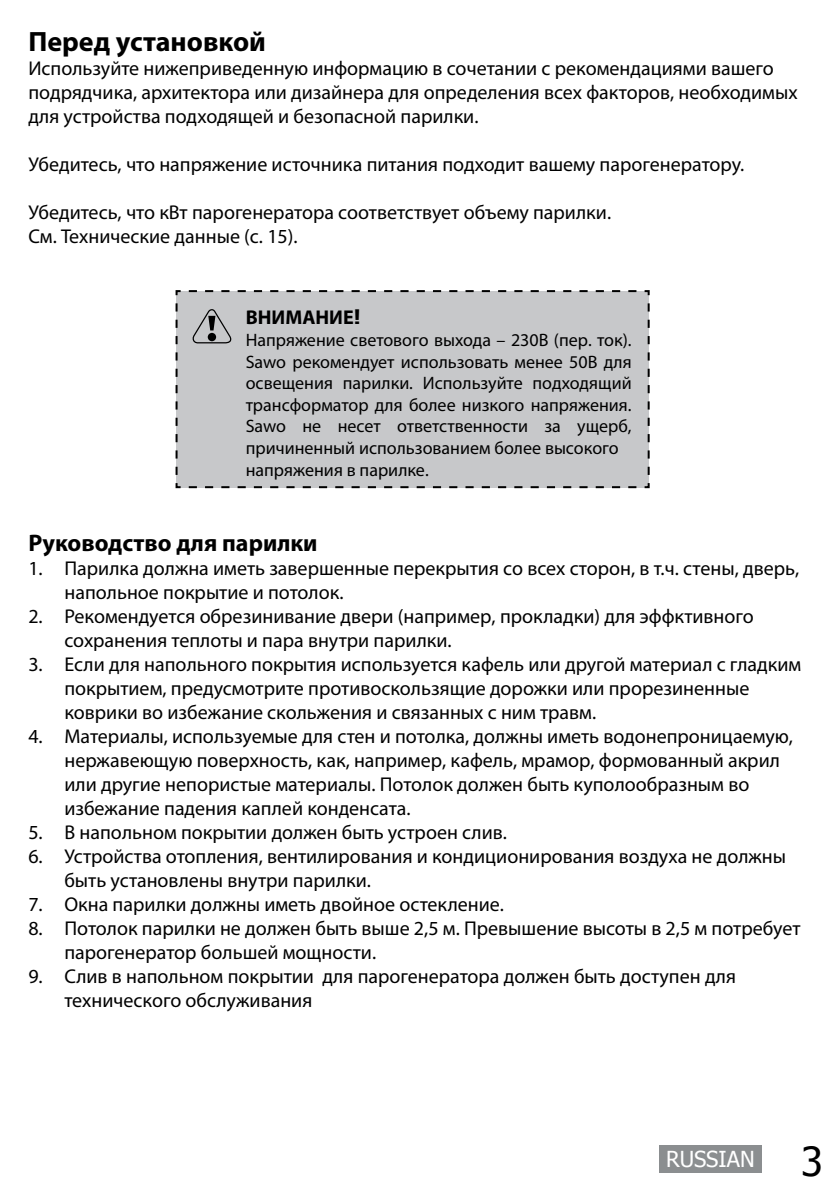
<style>
.page{position:relative;width:840px;height:1191px;background:#fff}
.page>*{position:absolute;margin:0;border:0;box-sizing:border-box;transform-origin:0 0}
.t1{font:700 28px "Myriad Pro";color:#000}
.t2{font:700 24px "Myriad Pro";color:#000}
.t3{font:22px "Tahoma";color:#fff}
.t4{font:20px/24px "Myriad Pro";color:#000}
.t5{font:700 20px "Myriad Pro";color:#000}
.t6{font:18px/21.6px "Myriad Pro";color:#000}
.s1{font-family:"Tahoma"}
.s2{font-size:40px;color:#000}
</style>
<div class="page">
<div style="left:659px;top:1145px;width:102px;height:27px;background:#8b8e90"></div>
<div style="left:175px;top:290px;width:475px;height:199px;background:#c7c8ca"></div>
<svg style="left:191px;top:308px;width:40px;height:36px"></svg>
<h1 class="t1" style="left:28px;top:23px;width:239px">Перед установкой</h1>
<p class="t4" style="left:28px;top:56px;width:770px">Используйте нижеприведенную информацию в сочетании с рекомендациями вашего подрядчика, архитектора или дизайнера для определения всех факторов, необходимых для устройства подходящей и безопасной парилки.</p>
<p class="t4" style="left:28px;top:152px;width:717px">Убедитесь, что напряжение источника питания подходит вашему парогенератору.</p>
<p class="t4" style="left:28px;top:200px;width:584px">Убедитесь, что кВт парогенератора соответствует объему парилки.<br>См. Технические данные (с. 15).</p>
<p class="t5" style="left:245px;top:305px;width:116px">ВНИМАНИЕ<span class="s1">!</span></p>
<p class="t6" style="left:245px;top:329px;width:387px">Напряжение светового выхода – 230В (пер. ток).<br>Sawo рекомендует использовать менее 50В для освещения парилки. Используйте подходящий трансформатор для более низкого напряжения.<br>Sawo не несет ответственности за ущерб, причиненный использованием более высокого напряжения в парилке.</p>
<p class="t2" style="left:28px;top:527px;width:290px">Руководство для парилки</p>
<p class="t4" style="left:64px;top:556px;width:736px;text-indent:-36px">1. Парилка должна иметь завершенные перекрытия со всех сторон, в т.ч. стены, дверь, напольное покрытие и потолок.</p>
<p class="t4" style="left:64px;top:604px;width:690px;text-indent:-36px">2. Рекомендуется обрезинивание двери (например, прокладки) для эффктивного сохранения теплоты и пара внутри парилки.</p>
<p class="t4" style="left:64px;top:652px;width:738px;text-indent:-36px">3. Если для напольного покрытия используется кафель или другой материал с гладким покрытием, предусмотрите противоскользящие дорожки или прорезиненные коврики во избежание скольжения и связанных с ним травм.</p>
<p class="t4" style="left:64px;top:724px;width:729px;text-indent:-36px">4. Материалы, используемые для стен и потолка, должны иметь водонепроницаемую, нержавеющую поверхность, как, например, кафель, мрамор, формованный акрил или другие непористые материалы. Потолок должен быть куполообразным во избежание падения каплей конденсата.</p>
<p class="t4" style="left:28px;top:820px;width:480px">5. В напольном покрытии должен быть устроен слив.</p>
<p class="t4" style="left:64px;top:844px;width:722px;text-indent:-36px">6. Устройства отопления, вентилирования и кондиционирования воздуха не должны быть установлены внутри парилки.</p>
<p class="t4" style="left:28px;top:892px;width:477px">7. Окна парилки должны иметь двойное остекление.</p>
<p class="t4" style="left:64px;top:916px;width:737px;text-indent:-36px">8. Потолок парилки не должен быть выше 2,5 м. Превышение высоты в 2,5 м потребует парогенератор большей мощности.</p>
<p class="t4" style="left:64px;top:964px;width:672px;text-indent:-36px">9. Слив в напольном покрытии для парогенератора должен быть доступен для технического обслуживания</p>
<p class="t3" style="left:665px;top:1144px;width:158px">RUSSIAN <span class="s2">3</span></p>
</div>
